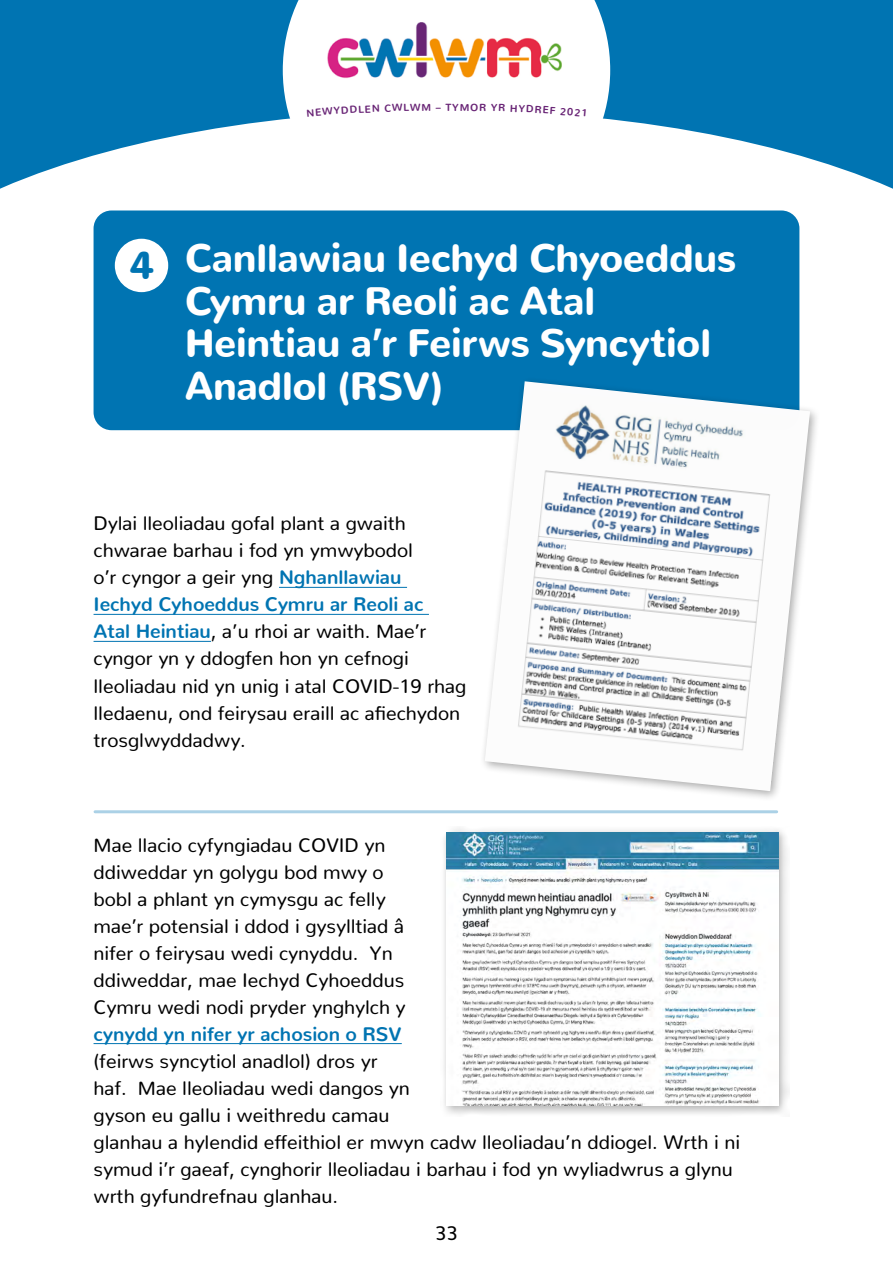
<style>
.page{position:relative;width:893px;height:1263px;background:#fff}
.page>*{position:absolute;margin:0;border:0;box-sizing:border-box;transform-origin:0 0}
.t1{font:900 39.6px/42.8px "Nunito";letter-spacing:-.01em;color:#fff}
.t2{font:19.5px/27px "Nunito";color:#000}
.t3{font:700 19.5px "Nunito";color:#0074b2}
.t4{font:700 10.35px "Nunito";color:#692576}
.s1{font-weight:700;color:#0074b2}
</style>
<div class="page">
<svg style="left:0;top:0;width:893px;height:189px;fill:#0074b2"></svg>
<svg style="left:283px;top:0;width:327px;height:189px"></svg>
<img style="left:309px;top:5px;width:271px;height:90px">
<hr style="left:279px;top:587px;width:128px;height:1px;background:#0074b2">
<hr style="left:94px;top:614px;width:335px;height:1px;background:#0074b2">
<hr style="left:94px;top:641px;width:117px;height:1px;background:#0074b2">
<div style="left:94px;top:210px;width:705px;height:220px;background:#0074b2;border-radius:18px"></div>
<div style="left:115px;top:239px;width:53px;height:53px;background:#fff;border-radius:50%"></div>
<div style="left:479px;top:376px;width:342px;height:426px;background:#000;opacity:.34"></div>
<img style="left:485px;top:381px;width:325px;height:410px">
<hr style="left:94px;top:1043px;width:308px;height:1px;background:#0074b2">
<hr style="left:95px;top:810px;width:682px;height:3px;background:#abd1e6">
<div style="left:441px;top:826px;width:349px;height:291px;background:#000;opacity:.34"></div>
<img style="left:446px;top:833px;width:332px;height:273px">
<svg style="left:307px;top:105px;width:64px;height:12px"></svg>
<svg style="left:410px;top:103px;width:20px;height:8px"></svg>
<svg style="left:461px;top:103px;width:125px;height:14px"></svg>
<p class="t4" style="left:372px;top:99px;width:39px;rotate:-2deg">N CWL</p>
<p class="t4" style="left:436px;top:98px;width:25px">– TY</p>
<h1 class="t1" style="left:185px;top:232px;width:553px;text-indent:-55px"><sub>4</sub> Canllawiau Iechyd Chyoeddus<br>Cymru ar Reoli ac Atal<br>Heintiau a’r Feirws Syncytiol<br>Anadlol (RSV)</h1>
<p class="t2" style="left:94px;top:508px;width:374px">Dylai lleoliadau gofal plant a gwaith chwarae barhau i fod yn ymwybodol<br>o’r cyngor a geir yng <span class="s1">Nghanllawiau<br>Iechyd Cyhoeddus Cymru ar Reoli ac<br>Atal Heintiau</span>, a’u rhoi ar waith. Mae’r cyngor yn y ddogfen hon yn cefnogi lleoliadau nid yn unig i atal COVID-19 rhag lledaenu, ond feirysau eraill ac afiechydon trosglwyddadwy.</p>
<p class="t2" style="left:94px;top:829px;width:314px">Mae llacio cyfyngiadau COVID yn ddiweddar yn golygu bod mwy o bobl a phlant yn cymysgu ac felly mae’r potensial i ddod i gysylltiad â nifer o feirysau wedi cynyddu. Yn ddiweddar, mae Iechyd Cyhoeddus<br>Cymru wedi nodi pryder ynghylch y</p>
<p class="t3" style="left:94px;top:1016px;width:310px">cynydd yn nifer yr achosion o RSV</p>
<p class="t2" style="left:94px;top:1045px;width:648px">(feirws syncytiol anadlol) dros yr<br>haf. Mae lleoliadau wedi dangos yn<br>gyson eu gallu i weithredu camau<br>glanhau a hylendid effeithiol er mwyn cadw lleoliadau’n ddiogel. Wrth i ni symud i’r gaeaf, cynghorir lleoliadau i barhau i fod yn wyliadwrus a glynu wrth gyfundrefnau glanhau.</p>
<p class="t2" style="left:435px;top:1217px;width:24px">33</p>
</div>
